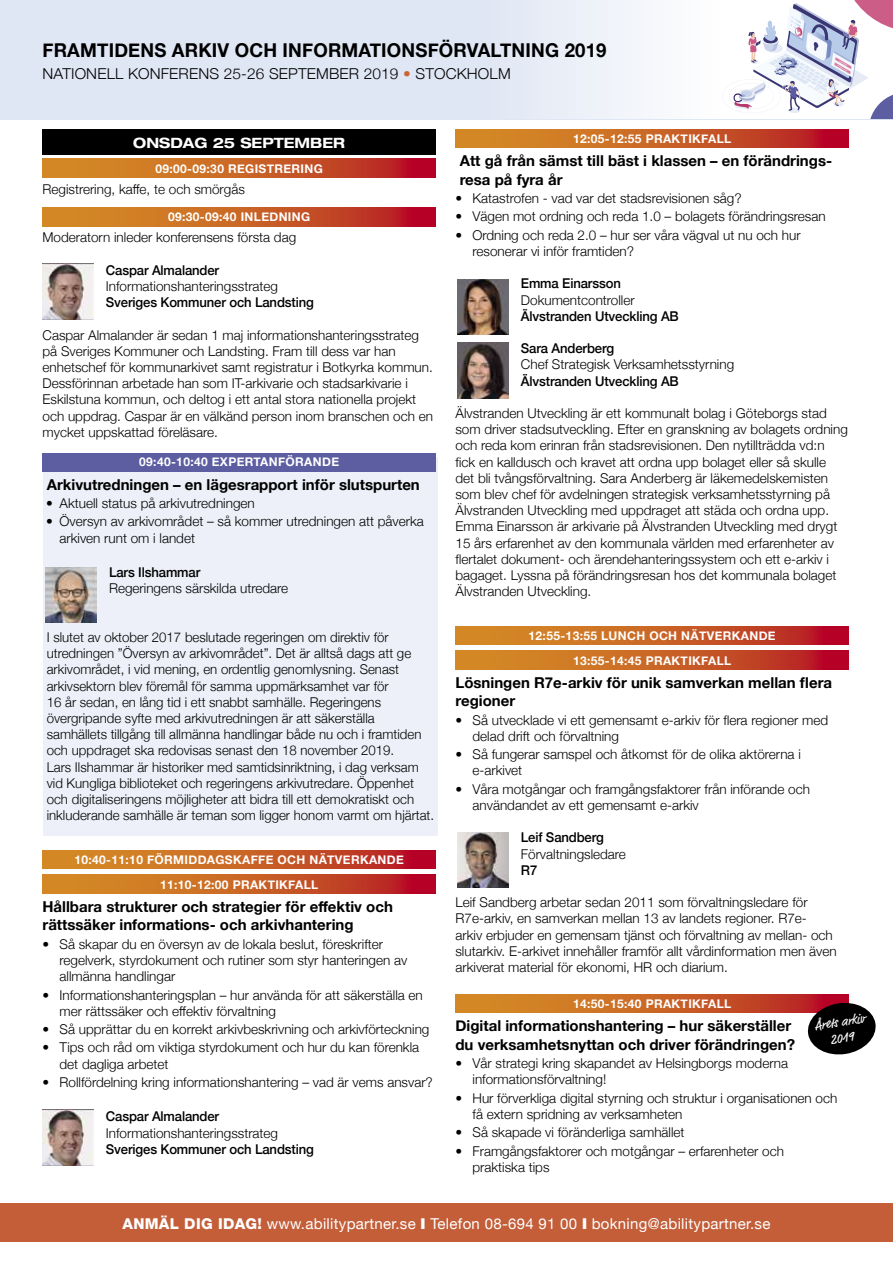
<style>
.page{position:relative;width:893px;height:1263px;background:#fff}
.page>*{position:absolute;margin:0;border:0;box-sizing:border-box;transform-origin:0 0}
.t1{font:700 19.05px "Helvetica Neue";letter-spacing:.01em;color:#000}
.t2{font:700 15px/18.5px "Helvetica Neue";color:#000}
.t3{font:15px "Helvetica Neue";letter-spacing:.02em;color:#fff}
.t4{font:300 15px "Helvetica Neue";letter-spacing:.01em;color:#000}
.t5{font:700 expanded 14.25px "Helvetica Neue";color:#fff}
.t6{font:300 13.5px/16.2px "Helvetica Neue";color:#000}
.t7{font:500 13.5px "Helvetica Neue";letter-spacing:-.01em;color:#000}
.t8{font:13.5px/16.2px "Market OT";color:#fff;text-align:center}
.t9{font:700 12px/24.8px "Helvetica Neue";letter-spacing:.03em;color:#fff;text-align:center}
.s1{color:#cb6433}
.s2{font-family:"Helvetica Neue LT Std";font-weight:800}
.s3{font-family:"Helvetica Neue LT Std";font-weight:900}
</style>
<div class="page">
<div style="left:43px;top:458px;width:394px;height:378px;background:#edf0f8"></div>
<div style="left:43px;top:129px;width:393px;height:26px;background:#000"></div>
<svg style="left:43px;top:159px;width:393px;height:18px;background:#c85b25"></svg>
<svg style="left:43px;top:207px;width:393px;height:19px;background:#c85b25"></svg>
<div style="left:43px;top:453px;width:393px;height:18px;background:#5d5ea1"></div>
<svg style="left:43px;top:850px;width:393px;height:19px;background:#c85b25"></svg>
<svg style="left:43px;top:875px;width:393px;height:18px;background:#c85b25"></svg>
<svg style="left:455px;top:129px;width:394px;height:19px;background:#c85b25"></svg>
<svg style="left:455px;top:626px;width:394px;height:19px;background:#c85b25"></svg>
<svg style="left:455px;top:651px;width:394px;height:18px;background:#c85b25"></svg>
<svg style="left:455px;top:994px;width:394px;height:19px;background:#c96225"></svg>
<div style="left:0;top:1203px;width:893px;height:39px;background:#c35e39"></div>
<svg style="left:806px;top:1000px;width:70px;height:55px"></svg>
<div style="left:0;top:0;width:893px;height:119px;background:#e0e7f4"></div>
<svg style="left:568px;top:0;width:154px;height:119px;fill:#f4f7fb"></svg>
<svg style="left:722px;top:0;width:171px;height:119px;background:#e2dfea"></svg>
<img style="left:42px;top:264px;width:51px;height:55px">
<img style="left:457px;top:279px;width:51px;height:55px">
<img style="left:457px;top:343px;width:51px;height:55px">
<img style="left:457px;top:832px;width:51px;height:56px">
<img style="left:42px;top:1110px;width:51px;height:55px">
<img style="left:45px;top:568px;width:51px;height:55px">
<h1 class="t1" style="left:43px;top:35px;width:565px">FRAMTIDENS ARKIV OCH INFORMATIONSFÖRVALTNING 2019</h1>
<p class="t4" style="left:43px;top:62px;width:470px">NATIONELL KONFERENS 25-26 SEPTEMBER 2019 <span class="s1">•</span> STOCKHOLM</p>
<p class="t5" style="left:133px;top:134px;width:213px">ONSDAG 25 SEPTEMBER</p>
<p class="t9" style="left:155px;top:156px;width:169px">09:00-09:30 REGISTRERING</p>
<p class="t6" style="left:43px;top:180px;width:204px">Registrering, kaffe, te och smörgås</p>
<p class="t9" style="left:168px;top:205px;width:144px">09:30-09:40 INLEDNING</p>
<p class="t6" style="left:43px;top:228px;width:255px">Moderatorn inleder konferensens första dag</p>
<p class="t7" style="left:106px;top:259px;width:115px">Caspar Almalander</p>
<p class="t6" style="left:106px;top:277px;width:174px">Informationshanteringsstrateg</p>
<p class="t7" style="left:106px;top:291px;width:210px">Sveriges Kommuner och Landsting</p>
<p class="t6" style="left:43px;top:326px;width:392px">Caspar Almalander är sedan 1 maj informationshanteringsstrateg på Sveriges Kommuner och Landsting. Fram till dess var han enhetschef för kommunarkivet samt registratur i Botkyrka kommun.<br>Dessförinnan arbetade han som IT-arkivarie och stadsarkivarie i Eskilstuna kommun, och deltog i ett antal stora nationella projekt och uppdrag. Caspar är en välkänd person inom branschen och en mycket uppskattad föreläsare.</p>
<p class="t9" style="left:139px;top:450px;width:201px">09:40-10:40 EXPERTANFÖRANDE</p>
<p class="t2" style="left:47px;top:476px;width:375px">Arkivutredningen – en lägesrapport inför slutspurten</p>
<p class="t6" style="left:46px;top:494px;width:210px">• Aktuell status på arkivutredningen</p>
<p class="t6" style="left:60px;top:513px;width:366px;text-indent:-13px">• Översyn av arkivområdet – så kommer utredningen att påverka arkiven runt om i landet</p>
<p class="t7" style="left:109px;top:561px;width:93px">Lars Ilshammar</p>
<p class="t6" style="left:109px;top:579px;width:181px">Regeringens särskilda utredare</p>
<p class="t6" style="left:47px;top:628px;width:389px">I slutet av oktober 2017 beslutade regeringen om direktiv för utredningen ”Översyn av arkivområdet”. Det är alltså dags att ge arkivområdet, i vid mening, en ordentlig genomlysning. Senast arkivsektorn blev föremål för samma uppmärksamhet var för<br>16 år sedan, en lång tid i ett snabbt samhälle. Regeringens övergripande syfte med arkivutredningen är att säkerställa samhällets tillgång till allmänna handlingar både nu och i framtiden och uppdraget ska redovisas senast den 18 november 2019.<br>Lars Ilshammar är historiker med samtidsinriktning, i dag verksam vid Kungliga biblioteket och regeringens arkivutredare. Öppenhet och digitaliseringens möjligheter att bidra till ett demokratiskt och inkluderande samhälle är teman som ligger honom varmt om hjärtat.</p>
<p class="t9" style="left:74px;top:847px;width:331px">10:40-11:10 FÖRMIDDAGSKAFFE OCH NÄTVERKANDE<br>11:10-12:00 PRAKTIKFALL</p>
<p class="t2" style="left:43px;top:898px;width:352px">Hållbara strukturer och strategier för effektiv och rättssäker informations- och arkivhantering</p>
<p class="t6" style="left:60px;top:935px;width:349px;text-indent:-17px">• Så skapar du en översyn av de lokala beslut, föreskrifter regelverk, styrdokument och rutiner som styr hanteringen av allmänna handlingar</p>
<p class="t6" style="left:60px;top:986px;width:365px;text-indent:-17px">• Informationshanteringsplan – hur använda för att säkerställa en mer rättssäker och effektiv förvaltning</p>
<p class="t6" style="left:43px;top:1020px;width:388px">• Så upprättar du en korrekt arkivbeskrivning och arkivförteckning</p>
<p class="t6" style="left:60px;top:1038px;width:361px;text-indent:-17px">• Tips och råd om viktiga styrdokument och hur du kan förenkla det dagliga arbetet</p>
<p class="t6" style="left:43px;top:1073px;width:392px">• Rollfördelning kring informationshantering – vad är vems ansvar?</p>
<p class="t7" style="left:106px;top:1106px;width:115px">Caspar Almalander</p>
<p class="t6" style="left:106px;top:1124px;width:174px">Informationshanteringsstrateg</p>
<p class="t7" style="left:106px;top:1138px;width:210px">Sveriges Kommuner och Landsting</p>
<p class="t9" style="left:573px;top:127px;width:160px">12:05-12:55 PRAKTIKFALL</p>
<p class="t2" style="left:460px;top:152px;width:374px">Att gå från sämst till bäst i klassen – en förändrings&shy;resa på fyra år</p>
<p class="t6" style="left:455px;top:189px;width:288px">• Katastrofen - vad var det stadsrevisionen såg?</p>
<p class="t6" style="left:455px;top:208px;width:372px">• Vägen mot ordning och reda 1.0 – bolagets förändringsresan</p>
<p class="t6" style="left:472px;top:226px;width:330px;text-indent:-17px">• Ordning och reda 2.0 – hur ser våra vägval ut nu och hur resonerar vi inför framtiden?</p>
<p class="t7" style="left:521px;top:273px;width:101px">Emma Einarsson</p>
<p class="t6" style="left:521px;top:291px;width:115px">Dokumentcontroller</p>
<p class="t7" style="left:521px;top:305px;width:159px">Älvstranden Utveckling AB</p>
<p class="t7" style="left:521px;top:337px;width:95px">Sara Anderberg</p>
<p class="t6" style="left:521px;top:355px;width:215px">Chef Strategisk Verksamhetsstyrning</p>
<p class="t7" style="left:521px;top:370px;width:159px">Älvstranden Utveckling AB</p>
<p class="t6" style="left:455px;top:404px;width:394px">Älvstranden Utveckling är ett kommunalt bolag i Göteborgs stad som driver stadsutveckling. Efter en granskning av bolagets ordning och reda kom erinran från stadsrevisionen. Den nytillträdda vd:n<br>fick en kalldusch och kravet att ordna upp bolaget eller så skulle det bli tvångsförvaltning. Sara Anderberg är läkemedelskemisten som blev chef för avdelningen strategisk verksamhetsstyrning på Älvstranden Utveckling med uppdraget att städa och ordna upp.<br>Emma Einarsson är arkivarie på Älvstranden Utveckling med drygt 15 års erfarenhet av den kommunala världen med erfarenheter av flertalet dokument- och ärendehanteringssystem och ett e-arkiv i bagaget. Lyssna på förändringsresan hos det kommunala bolaget Älvstranden Utveckling.</p>
<p class="t9" style="left:529px;top:623px;width:249px">12:55-13:55 LUNCH OCH NÄTVERKANDE<br>13:55-14:45 PRAKTIKFALL</p>
<p class="t2" style="left:455px;top:674px;width:378px">Lösningen R7e-arkiv för unik samverkan mellan flera regioner</p>
<p class="t6" style="left:472px;top:711px;width:357px;text-indent:-17px">• Så utvecklade vi ett gemensamt e-arkiv för flera regioner med delad drift och förvaltning</p>
<p class="t6" style="left:472px;top:745px;width:330px;text-indent:-17px">• Så fungerar samspel och åtkomst för de olika aktörerna i e-arkivet</p>
<p class="t6" style="left:472px;top:780px;width:339px;text-indent:-17px">• Våra motgångar och framgångsfaktorer från införande och användandet av ett gemensamt e-arkiv</p>
<p class="t7" style="left:521px;top:827px;width:85px">Leif Sandberg</p>
<p class="t6" style="left:521px;top:845px;width:107px">Förvaltningsledare</p>
<p class="t7" style="left:521px;top:859px;width:18px">R7</p>
<p class="t6" style="left:455px;top:893px;width:383px">Leif Sandberg arbetar sedan 2011 som förvaltningsledare för R7e-arkiv, en samverkan mellan 13 av landets regioner. R7e&shy;arkiv erbjuder en gemensam tjänst och förvaltning av mellan- och slutarkiv. E-arkivet innehåller framför allt vårdinformation men även arkiverat material för ekonomi, HR och diarium.</p>
<p class="t9" style="left:573px;top:992px;width:160px">14:50-15:40 PRAKTIKFALL</p>
<p class="t2" style="left:455px;top:1017px;width:341px">Digital informationshantering – hur säkerställer du verksamhetsnyttan och driver förändringen?</p>
<p class="t6" style="left:472px;top:1054px;width:317px;text-indent:-17px">• Vår strategi kring skapandet av Helsingborgs moderna informationsförvaltning!</p>
<p class="t6" style="left:472px;top:1089px;width:366px;text-indent:-17px">• Hur förverkliga digital styrning och struktur i organisationen och få extern spridning av verksamheten</p>
<p class="t6" style="left:455px;top:1123px;width:231px">• Så skapade vi föränderliga samhället</p>
<p class="t6" style="left:472px;top:1142px;width:313px;text-indent:-17px">• Framgångsfaktorer och motgångar – erfarenheter och praktiska tips</p>
<p class="t8" style="left:814px;top:1019px;width:52px;rotate:-9deg">Årets arkiv<br>2019</p>
<p class="t3" style="left:122px;top:1212px;width:649px"><span class="s2">ANMÄL DIG IDAG!</span> www.abilitypartner.se <span class="s3">I</span> Telefon 08-694 91 00 <span class="s3">I</span> bokning@abilitypartner.se</p>
</div>
